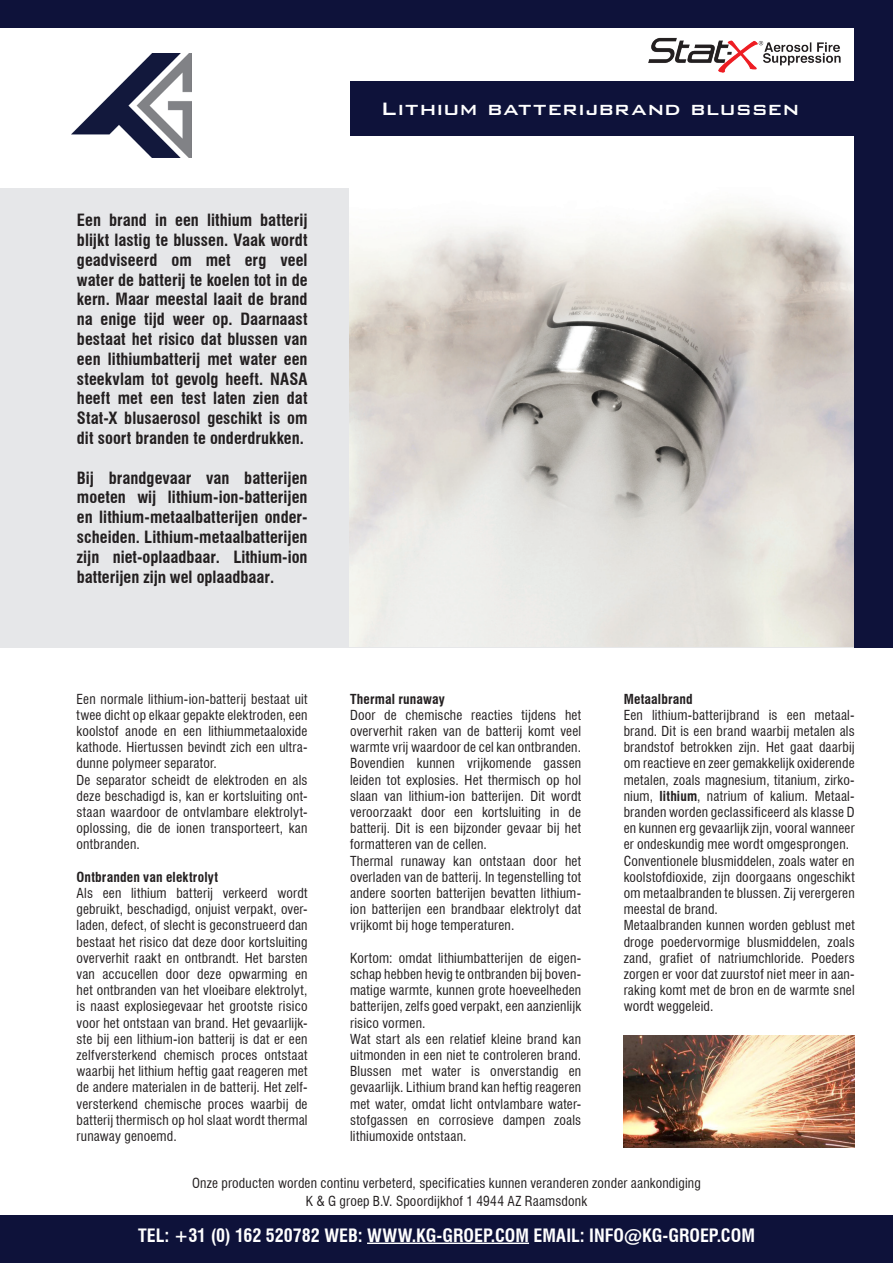
<style>
.page{position:relative;width:893px;height:1263px;background:#fff}
.page>*{position:absolute;margin:0;border:0;box-sizing:border-box;transform-origin:0 0}
.Heading{font:500 24px "Bank Gothic BT";letter-spacing:.01em;color:#fff}
.Voettekst{font:700 condensed 18px "Swiss 721 BT";color:#fff}
.t1{font:700 condensed 16.5px/19.8px "Swiss 721 BT";color:#231f20;text-align:justify}
.t2{font:condensed 13.5px/16.2px "Swiss 721 BT";letter-spacing:.015em;color:#231f20;text-align:justify}
.t3{font:700 condensed 13.5px "Swiss 721 BT";letter-spacing:.01em;color:#231f20}
.s1{font-family:"Open Sans"}
.s2{font-weight:700}
</style>
<div class="page">
<div style="left:351px;top:81px;width:542px;height:54px;background:#0e123a"></div>
<div style="left:0;top:189px;width:859px;height:459px;background:#e6e7e9"></div>
<div style="left:0;top:0;width:893px;height:27px;background:#0e123a"></div>
<div style="left:0;top:1215px;width:893px;height:48px;background:#0e123a"></div>
<div style="left:855px;top:0;width:38px;height:647px;background:#0e123a"></div>
<hr style="left:367px;top:1242px;width:162px;height:2px;background:#fff">
<img style="left:71px;top:53px;width:121px;height:105px">
<img style="left:648px;top:37px;width:193px;height:36px">
<img style="left:349px;top:189px;width:505px;height:457px">
<img style="left:624px;top:1035px;width:231px;height:112px">
<p class="t1" style="left:77px;top:210px;width:232px">Een brand in een lithium batterij blijkt lastig te blussen. Vaak wordt geadviseerd om met erg veel water de batterij te koelen tot in de kern. Maar meestal laait de brand na enige tijd weer op. Daarnaast bestaat het risico dat blussen van een lithiumbatterij met water een steekvlam tot gevolg heeft. NASA heeft met een test laten zien dat Stat-X blusaerosol geschikt is om dit soort branden te onderdrukken.</p>
<p class="t1" style="left:77px;top:468px;width:232px">Bij brandgevaar van batterijen moeten wij lithium-ion-batterijen en lithium-metaalbatterijen onder&shy;scheiden. Lithium-metaal batterijen zijn niet-oplaadbaar. Lithium-ion batterijen zij<span class="s1">n</span> wel oplaadbaar.</p>
<p class="Heading" style="left:380px;top:95px;width:421px">Lithium batterijbrand blussen</p>
<p class="t2" style="left:77px;top:691px;width:233px">Een normale lithium-ion-batterij bestaat uit twee dicht op elkaar gepakte elektroden, een koolstof anode en een lithiummetaaloxide kathode. Hiertussen bevindt zich een ultra&shy;dunne polymeer separator.</p>
<p class="t2" style="left:77px;top:772px;width:233px">De separator scheidt de elektroden en als deze beschadigd is, kan er kortsluiting ont&shy;staan waardoor de ontvlambare elektrolyt&shy;oplossing, die de ionen transporteert, kan ontbranden.</p>
<p class="t3" style="left:77px;top:869px;width:143px">Ontbranden van elektrolyt</p>
<p class="t2" style="left:77px;top:885px;width:233px">Als een lithium batterij verkeerd wordt gebruikt, beschadigd, onjuist verpakt, over&shy;laden, defect, of slecht is geconstrueerd dan bestaat het risico dat deze door kortsluiting oververhit raakt en ontbrandt. Het barsten van accucellen door deze opwarming en het ontbranden van het vloeibare elektrolyt, is naast explosiegevaar het grootste risico voor het ontstaan van brand. Het gevaarlijk&shy;ste bij een lithium-ion batterij is dat er een zelfversterkend chemisch proces ontstaat waarbij het lithium heftig gaat reageren met de andere materialen in de batterij. Het zelf&shy;versterkend chemische proces waarbij de batterij thermisch op hol slaat wordt thermal runaway genoemd.</p>
<p class="t3" style="left:350px;top:691px;width:96px">Thermal runaway</p>
<p class="t2" style="left:350px;top:707px;width:233px">Door de chemische reacties tijdens het oververhit raken van de batterij komt veel warmte vrij waardoor de cel kan ontbranden.</p>
<p class="t2" style="left:350px;top:755px;width:233px">Bovendien kunnen vrijkomende gassen leiden tot explosies. Het thermisch op hol slaan van lithium-ion batterijen. Dit wordt veroorzaakt door een kortsluiting in de batterij. Dit is een bijzonder gevaar bij het formatteren van de cellen.</p>
<p class="t2" style="left:350px;top:853px;width:233px">Thermal runaway kan ontstaan door het overladen van de batterij. In tegenstelling tot andere soorten batterijen bevatten lithium&shy;ion batterijen een brandbaar elektrolyt dat vrijkomt bij hoge temperaturen.</p>
<p class="t2" style="left:350px;top:950px;width:233px">Kortom: omdat lithiumbatterijen de eigen&shy;schap hebben hevig te ontbranden bij boven&shy;matige warmte, kunnen grote hoeveelheden batterijen, zelfs goed verpakt, een aanzienlijk risico vormen.</p>
<p class="t2" style="left:350px;top:1031px;width:233px">Wat start als een relatief kleine brand kan uitmonden in een niet te controleren brand.<br>Blussen met water is onverstandig en gevaarlijk. Lithium brand kan heftig reageren met water, omdat licht ontvlambare water&shy;stofgassen en corrosieve dampen zoals lithiumoxide ontstaan.</p>
<p class="t3" style="left:624px;top:691px;width:71px">Metaalbrand</p>
<p class="t2" style="left:624px;top:707px;width:233px">Een lithium-batterijbrand is een metaal&shy;brand. Dit is een brand waarbij metalen als brandstof betrokken zijn. Het gaat daarbij om reactieve en zeer gemakkelijk oxiderende metalen, zoals magnesium, titanium, zirko&shy;nium, <span class="s2">lithium</span>, natrium of kalium. Metaal&shy;branden worden geclassificeerd als klasse D en kunnen erg gevaarlijk zijn, vooral wanneer er ondeskundig mee wordt omgesprongen.</p>
<p class="t2" style="left:624px;top:853px;width:233px">Conventionele blusmiddelen, zoals water en koolstofdioxide, zijn doorgaans ongeschikt om metaalbranden te blussen. Zij verergeren meestal de brand.</p>
<p class="t2" style="left:624px;top:917px;width:233px">Metaalbranden kunnen worden geblust met droge poedervormige blusmiddelen, zoals zand, grafiet of natriumchloride. Poeders zorgen er voor dat zuurstof niet meer in aan&shy;raking komt met de bron en de warmte snel wordt weggeleid.</p>
<p class="t2" style="left:192px;top:1175px;width:510px">Onze producten worden continu verbeterd, specificaties kunnen veranderen zonder aankondiging</p>
<p class="Voettekst" style="left:138px;top:1224px;width:618px">TEL: +31 (0) 162 520782 WEB: WWW.KG-GROEP.COM EMAIL: INFO@KG-GROEP.COM</p>
<p class="t2" style="left:306px;top:1193px;width:283px">K &amp; G groep B.V. Spoordijkhof 1 4944 AZ Raamsdonk</p>
</div>
